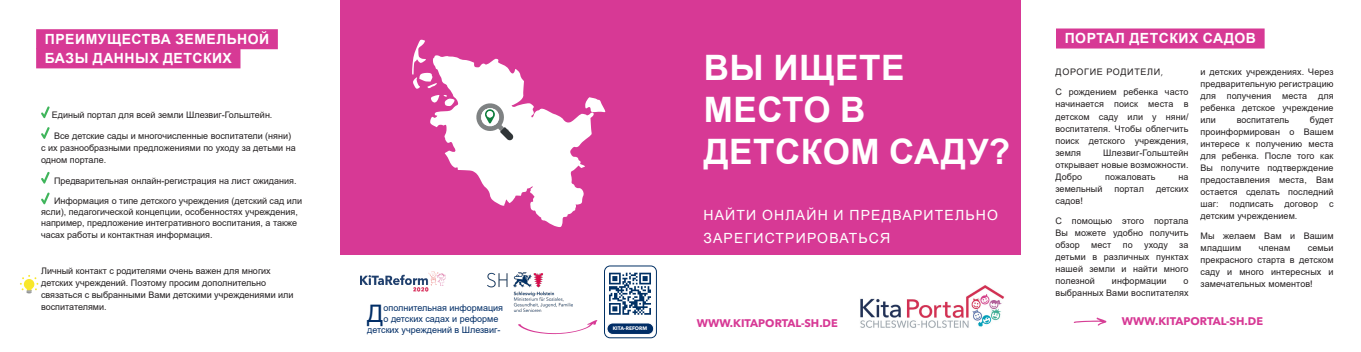
<style>
.page{position:relative;width:1361px;height:352px;background:#fff}
.page>*{position:absolute;margin:0;border:0;box-sizing:border-box;transform-origin:0 0}
.t1{font:700 35px/42px "Arial";letter-spacing:.015em;color:#fff}
.karte_hinten{font:24.1px "Arial";color:#002d66}
.t2{font:14px/23px "Arial";letter-spacing:.085em;color:#fff}
.Absatzformat_7{font:700 14px "Arial";letter-spacing:.035em;color:#fff}
.lila_hinterlegt{font:700 14px "Arial";letter-spacing:.035em;color:#fff}
.untertitel{font:700 11px "Avenir Next LT Pro";color:#d73995}
.Text_Normal{font:9px/12px "Arial";color:#231f20;text-align:justify}
.karte_hinten-2{font:9px "Arial";color:#002d66}
.Text_Normal-2{font:9px "Arial";letter-spacing:.075em;color:#231f20}
.Absatzformat_3{font:700 5.1px "Avenir Next LT Pro";color:#fff}
.s1{font-family:"Avenir Next LT Pro"}
</style>
<div class="page">
<img style="left:860px;top:285px;width:144px;height:43px">
<div style="left:340px;top:0;width:680px;height:254px;background:#d73995"></div>
<div style="left:36px;top:29px;width:242px;height:20px;background:#d73995"></div>
<div style="left:36px;top:48px;width:204px;height:20px;background:#d73995"></div>
<svg style="left:41px;top:106px;width:9px;height:12px"></svg>
<svg style="left:41px;top:127px;width:9px;height:12px"></svg>
<svg style="left:41px;top:171px;width:9px;height:12px"></svg>
<svg style="left:41px;top:192px;width:9px;height:12px"></svg>
<svg style="left:412px;top:40px;width:193px;height:187px"></svg>
<svg style="left:1073px;top:317px;width:33px;height:8px"></svg>
<svg style="left:475px;top:102px;width:38px;height:38px"></svg>
<svg style="left:518px;top:320px;width:79px;height:14px"></svg>
<svg style="left:20px;top:275px;width:18px;height:18px"></svg>
<div style="left:1056px;top:28px;width:208px;height:20px;background:#d73995"></div>
<img style="left:488px;top:272px;width:85px;height:39px">
<div style="left:607px;top:271px;width:46px;height:45px;background:linear-gradient(to bottom,#fff,#fff)"></div>
<svg style="left:609px;top:272px;width:42px;height:42px"></svg>
<div style="left:607px;top:323px;width:47px;height:11px;background:#002d66;border-radius:6px"></div>
<div style="left:606px;top:322px;width:48px;height:12px;border:1px solid #fff;border-radius:6px"></div>
<div style="left:604px;top:265px;width:53px;height:73px;border:1px solid #003064;border-radius:6px"></div>
<img style="left:361px;top:271px;width:85px;height:21px">
<p class="Absatzformat_7" style="left:45px;top:29px;width:226px">ПРЕИМУЩЕСТВА ЗЕМЕЛЬНОЙ</p>
<p class="lila_hinterlegt" style="left:45px;top:48px;width:188px">БАЗЫ ДАННЫХ ДЕТСКИХ</p>
<p class="Text_Normal" style="left:52px;top:109px;width:222px">Единый портал для всей земли Шлезвиг-Гольштейн.</p>
<p class="Text_Normal" style="left:41px;top:129px;width:256px;text-align:left;text-indent:13px">Все детские сады и многочисленные воспитатели (няни) с их разнообразными предложениями по уходу за детьми на одном портале.</p>
<p class="Text_Normal" style="left:54px;top:174px;width:244px">Предварительная онлайн-регистрация на лист ожидания.</p>
<p class="Text_Normal" style="left:41px;top:195px;width:263px;line-height:11px;text-align:left;text-indent:13px">Информация о типе детского учреждения (детский сад или ясли), педагогической концепции, особенностях учреждения, например, предложение интегративного воспитания, а также</p>
<p class="Text_Normal" style="left:41px;top:229px;width:173px">часах работы и контактная информация.</p>
<p class="Text_Normal" style="left:41px;top:264px;width:254px;text-align:left">Личный контакт с родителями очень важен для многих детских учреждений. Поэтому просим дополнительно связаться с выбранными Вами детскими учреждениями или воспитателями.</p>
<p class="karte_hinten" style="left:367px;top:296px;width:18px">Д</p>
<p class="karte_hinten-2" style="left:383px;top:301px;width:121px">ополнительная информация</p>
<p class="karte_hinten-2" style="left:383px;top:312px;width:116px">о детских садах и реформе</p>
<p class="karte_hinten-2" style="left:367px;top:323px;width:135px">детских учреждений в Шлезвиг-</p>
<p class="Absatzformat_3" style="left:613px;top:325px;width:36px">KITA-REFORM</p>
<p class="t1" style="left:704px;top:47px;width:308px">ВЫ ИЩЕТЕ<br>МЕСТО В<br>ДЕТСКОМ САДУ?</p>
<p class="t2" style="left:703px;top:203px;width:296px">НАЙТИ ОНЛАЙН И ПРЕДВАРИТЕЛЬНО<br>ЗАРЕГИСТРИРОВАТЬСЯ</p>
<p class="untertitel" style="left:697px;top:316px;width:143px">WWW.KITAPORTAL-SH.DE</p>
<p class="Absatzformat_7" style="left:1064px;top:28px;width:193px">ПОРТАЛ ДЕТСКИХ САДОВ</p>
<p class="Text_Normal-2" style="left:1055px;top:65px;width:109px">ДОРОГИЕ РОДИТЕЛИ<span class="s1">,</span></p>
<p class="Text_Normal" style="left:1055px;top:86px;width:135px">С рождением ребенка часто начинается поиск места в детском саду или у няни/ воспитателя. Чтобы облегчить поиск детского учреждения, земля</p>
<p class="Text_Normal" style="left:1055px;top:146px;width:135px;text-indent:48px">Шлезвиг-Гольштейн открывает новые возможности.<br>Добро</p>
<p class="Text_Normal" style="left:1105px;top:170px;width:52px">пожаловать</p>
<p class="Text_Normal" style="left:1178px;top:170px;width:12px">на</p>
<p class="Text_Normal" style="left:1055px;top:182px;width:49px">земельный</p>
<p class="Text_Normal" style="left:1114px;top:182px;width:31px">портал</p>
<p class="Text_Normal" style="left:1156px;top:182px;width:34px">детских</p>
<p class="Text_Normal" style="left:1055px;top:194px;width:29px">садов!</p>
<p class="Text_Normal" style="left:1055px;top:215px;width:135px">С помощью этого портала Вы можете удобно получить обзор</p>
<p class="Text_Normal" style="left:1055px;top:239px;width:135px;text-indent:124px">за детьми в различных пунктах нашей земли и найти много полезной</p>
<p class="Text_Normal" style="left:1091px;top:239px;width:22px">мест</p>
<p class="Text_Normal" style="left:1122px;top:239px;width:11px">по</p>
<p class="Text_Normal" style="left:1144px;top:239px;width:25px">уходу</p>
<p class="Text_Normal" style="left:1112px;top:275px;width:56px">информации</p>
<p class="Text_Normal" style="left:1055px;top:275px;width:135px;text-align:right">о<br>выбранных Вами воспитателях</p>
<p class="Text_Normal" style="left:1200px;top:65px;width:135px">и детских учреждениях. Через предварительную регистрацию для получения места для ребенка детское учреждение или</p>
<p class="Text_Normal" style="left:1200px;top:113px;width:135px;text-indent:109px">будет проинформирован о Вашем интересе к получению места для ребенка. После того как Вы получите подтверждение предоставления места, Вам остается сделать последний шаг: подписать договор с детским учреждением.</p>
<p class="Text_Normal" style="left:1200px;top:230px;width:135px">Мы желаем Вам и Вашим младшим</p>
<p class="Text_Normal" style="left:1236px;top:113px;width:54px">воспитатель</p>
<p class="Text_Normal" style="left:1200px;top:242px;width:135px;text-indent:107px">семьи прекрасного старта в детском саду и много интересных и замечательных моментов!</p>
<p class="Text_Normal" style="left:1258px;top:242px;width:33px">членам</p>
<p class="untertitel" style="left:1122px;top:314px;width:143px">WWW.KITAPORTAL-SH.DE</p>
</div>
